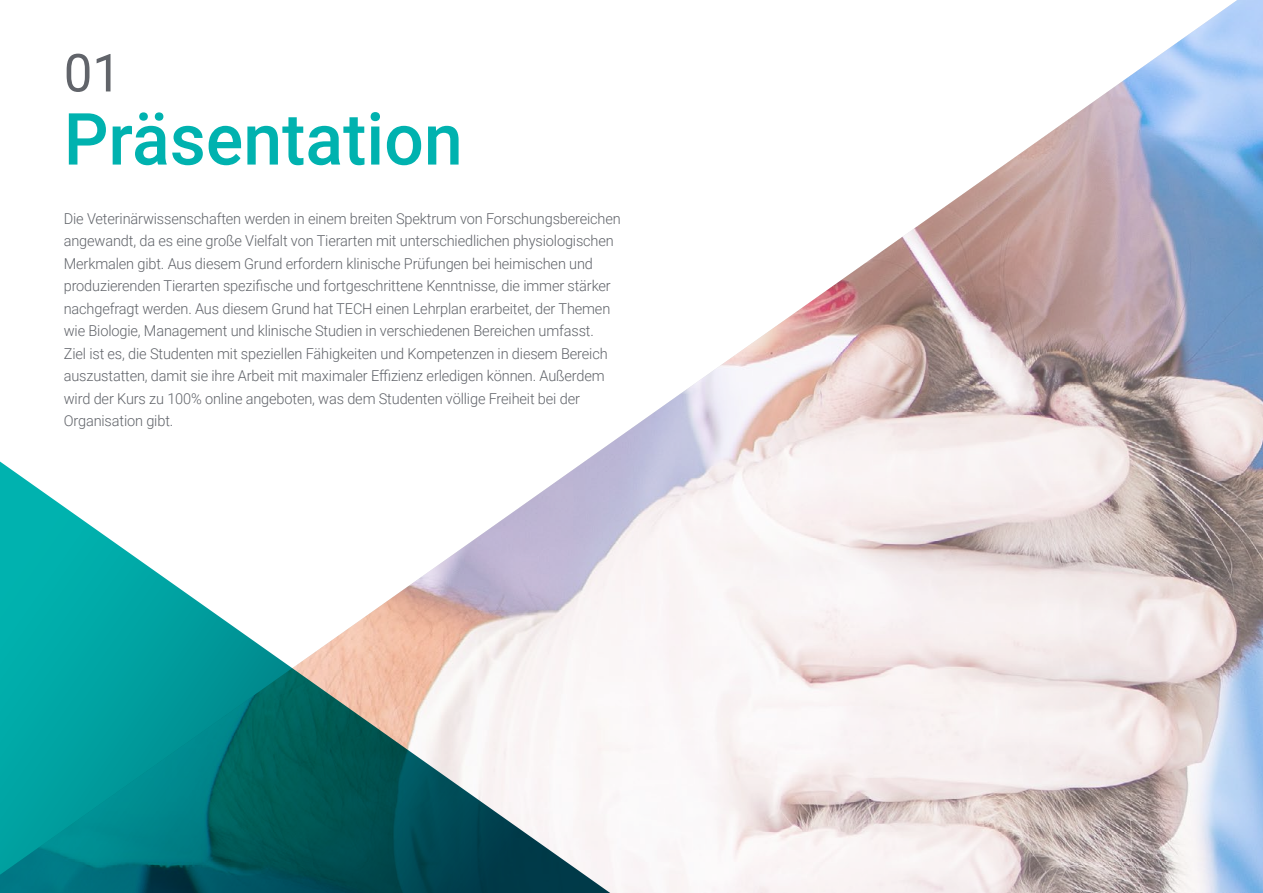
<style>
.page{position:relative;width:1263px;height:893px;background:#fff}
.page>*{position:absolute;margin:0;border:0;box-sizing:border-box;transform-origin:0 0}
.t1{font:500 72px "Roboto";color:#00b2af}
.t2{font:52.5px "Roboto";color:#61646a}
.t3{font:300 15px/22.5px "Roboto";letter-spacing:-.01em;color:#61646a}
</style>
<div class="page">
<img style="left:607px;top:0;width:656px;height:893px">
<svg style="left:0;top:446px;width:640px;height:447px"></svg>
<h2 class="t2" style="left:64px;top:36px;width:59px">01</h2>
<h1 class="t1" style="left:64px;top:89px;width:400px">Präsentation</h1>
<p class="t3" style="left:64px;top:207px;width:559px">Die Veterinärwissenschaften werden in einem breiten Spektrum von Forschungsbereichen angewandt, da es eine große Vielfalt von Tierarten mit unterschiedlichen physiologischen Merkmalen gibt. Aus diesem Grund erfordern klinische Prüfungen bei heimischen und produzierenden Tierarten spezifische und fortgeschrittene Kenntnisse, die immer stärker nachgefragt werden. Aus diesem Grund hat TECH einen Lehrplan erarbeitet, der Themen wie Biologie, Management und klinische Studien in verschiedenen Bereichen umfasst.<br>Ziel ist es, die Studenten mit speziellen Fähigkeiten und Kompetenzen in diesem Bereich auszustatten, damit sie ihre Arbeit mit maximaler Effizienz erledigen können. Außerdem wird der Kurs zu 100% online angeboten, was dem Studenten völlige Freiheit bei der Organisation gibt.</p>
</div>
